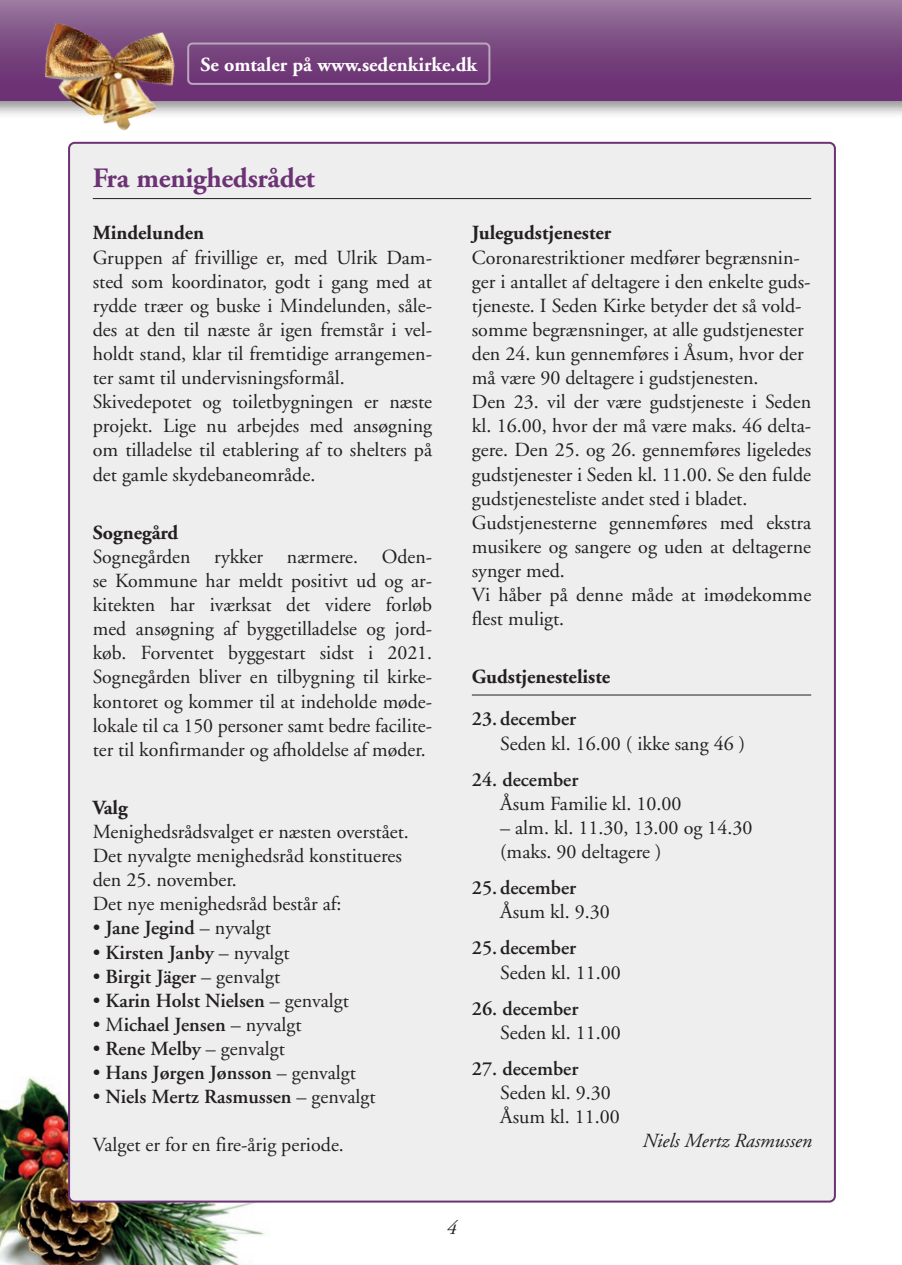
<style>
.page{position:relative;width:902px;height:1265px;background:#fff}
.page>*{position:absolute;margin:0;border:0;box-sizing:border-box;transform-origin:0 0}
.t1{font:700 28px "Adobe Garamond";letter-spacing:-.01em;color:#6c3274}
.t2{font:20px/24px "Adobe Garamond";color:#231f20}
.t3{font:600 20px "Adobe Garamond";color:#231f20}
.t4{font:700 20px "Adobe Garamond";color:#231f20}
.t5{font:700 20px "Adobe Garamond";color:#fff}
.t6{font:italic 20px "Adobe Garamond";color:#231f20}
.s1{font-weight:400}
.s2{font-weight:600}
</style>
<div class="page">
<img style="left:0;top:1076px;width:278px;height:188px">
<div style="left:0;top:0;width:901px;height:119px;background:#231f20;opacity:.5"></div>
<div style="left:0;top:0;width:901px;height:101px;background:linear-gradient(to bottom,#95739a,#64256c)"></div>
<div style="left:187px;top:43px;width:303px;height:42px;border:2px solid #bba6bf;border-radius:4px"></div>
<div style="left:69px;top:143px;width:765px;height:1058px;background:#eeeeef;border-radius:6px"></div>
<hr style="left:93px;top:198px;width:718px;height:1px;background:#231f20">
<hr style="left:472px;top:694px;width:339px;height:1px;background:#231f20">
<img style="left:0;top:1px;width:206px;height:141px">
<p class="t5" style="left:200px;top:53px;width:278px">Se omtaler på www.sedenkirke.dk</p>
<h1 class="t1" style="left:93px;top:163px;width:224px">Fra menighedsrådet</h1>
<p class="t4" style="left:93px;top:222px;width:113px">Mindelunden</p>
<p class="t2" style="left:93px;top:246px;width:341px">Gruppen af frivillige er, med Ulrik Dam&shy;sted som koordinator, godt i gang med at rydde træer og buske i Mindelunden, såle&shy;des at den til næste år igen fremstår i vel&shy;holdt stand, klar til fremtidige arrangemen&shy;ter samt til undervisningsformål.<br>Skivedepotet og toiletbygningen er næste projekt. Lige nu arbejdes med ansøgning om tilladelse til etablering af to shelters på det gamle skydebaneområde.</p>
<p class="t4" style="left:93px;top:521px;width:87px">Sognegård</p>
<p class="t2" style="left:93px;top:545px;width:341px;text-align:justify">Sognegården rykker nærmere. Oden&shy;se Kommune har meldt positivt ud og ar&shy;kitekten har iværksat det videre forløb med ansøgning af byggetilladelse og jord&shy;køb. Forventet byggestart sidst i 2021.<br>Sognegården bliver en tilbygning til kirke&shy;kontoret og kommer til at indeholde møde&shy;lokale til ca 150 personer samt bedre facilite&shy;ter til konfirmander og afholdelse af møder.</p>
<p class="t4" style="left:93px;top:796px;width:37px">Valg</p>
<p class="t2" style="left:93px;top:820px;width:317px">Menighedsrådsvalget er næsten overstået.<br>Det nyvalgte menighedsråd konstitueres den 25. november.<br>Det nye menighedsråd består af:</p>
<p class="t3" style="left:93px;top:917px;width:180px"><span class="s1">•</span> Jane Jegind <span class="s1">– nyvalgt</span></p>
<p class="t3" style="left:93px;top:941px;width:198px"><span class="s1">•</span> Kirsten Janby <span class="s1">– nyvalgt</span></p>
<p class="t3" style="left:93px;top:965px;width:189px"><span class="s1">•</span> Birgit Jäger <span class="s1">– genvalgt</span></p>
<p class="t3" style="left:93px;top:989px;width:257px"><span class="s1">•</span> Karin Holst Nielsen <span class="s1">– genvalgt</span></p>
<p class="t3" style="left:93px;top:1013px;width:210px"><span class="s1">• M</span>ichael Jensen <span class="s1">– nyvalgt</span></p>
<p class="t2" style="left:93px;top:1037px;width:194px">• <span class="s2">Rene Melby</span> – genvalgt</p>
<p class="t3" style="left:93px;top:1061px;width:264px"><span class="s1">•</span> Hans Jørgen Jønsson <span class="s1">– genvalgt</span></p>
<p class="t3" style="left:93px;top:1085px;width:284px"><span class="s1">•</span> Niels Mertz Rasmussen <span class="s1">– genvalgt</span></p>
<p class="t2" style="left:93px;top:1133px;width:253px">Valget er for en fire-årig periode.</p>
<p class="t4" style="left:472px;top:222px;width:141px">Julegudstjenester</p>
<p class="t2" style="left:472px;top:246px;width:341px">Coronarestriktioner medfører begrænsnin&shy;ger i antallet af deltagere i den enkelte guds&shy;tjeneste. I Seden Kirke betyder det så vold&shy;somme begrænsninger, at alle gudstjenester den 24. kun gennemføres i Åsum, hvor der må være 90 deltagere i gudstjenesten.<br>Den 23. vil der være gudstjeneste i Seden kl. 16.00, hvor der må være maks. 46 delta&shy;gere. Den 25. og 26. gennemføres ligeledes gudstjenester i Seden kl. 11.00. Se den fulde gudstjenesteliste andet sted i bladet.<br>Gudstjenesterne gennemføres med ekstra musikere og sangere og uden at deltagerne synger med.<br>Vi håber på denne måde at imødekomme flest muligt.</p>
<p class="t4" style="left:472px;top:666px;width:140px">Gudstjenesteliste</p>
<p class="t3" style="left:472px;top:708px;width:106px">23. december</p>
<p class="t2" style="left:500px;top:731px;width:246px">Seden kl. 16.00 ( ikke sang 46 )</p>
<p class="t3" style="left:472px;top:768px;width:108px">24. december</p>
<p class="t2" style="left:500px;top:792px;width:183px">Åsum Familie kl. 10.00</p>
<p class="t2" style="left:500px;top:816px;width:253px">– alm. kl. 11.30, 13.00 og 14.30 (maks. 90 deltagere )</p>
<p class="t3" style="left:472px;top:876px;width:106px">25. december</p>
<p class="t2" style="left:500px;top:900px;width:111px">Åsum kl. 9.30</p>
<p class="t3" style="left:472px;top:937px;width:106px">25. december</p>
<p class="t2" style="left:500px;top:960px;width:122px">Seden kl. 11.00</p>
<p class="t3" style="left:472px;top:997px;width:108px">26. december</p>
<p class="t2" style="left:500px;top:1020px;width:122px">Seden kl. 11.00</p>
<p class="t3" style="left:472px;top:1057px;width:108px">27. december</p>
<p class="t2" style="left:500px;top:1080px;width:121px">Seden kl. 9.30<br>Åsum kl. 11.00</p>
<p class="t6" style="left:641px;top:1130px;width:171px">Niels Mertz Rasmussen</p>
<p class="t6" style="left:446px;top:1216px;width:12px">4</p>
</div>
